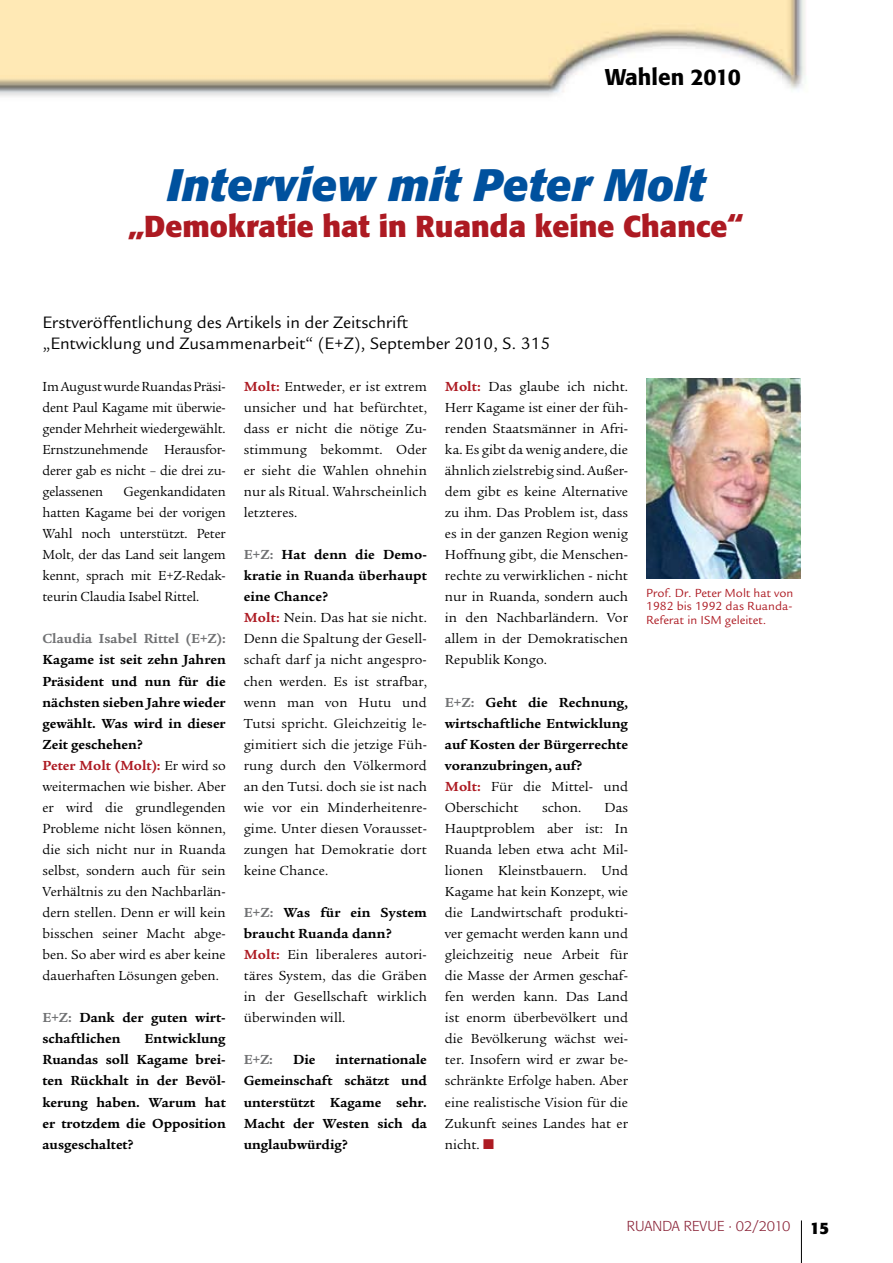
<style>
.page{position:relative;width:893px;height:1263px;background:#fff}
.page>*{position:absolute;margin:0;border:0;box-sizing:border-box;transform-origin:0 0}
.t1{font:italic 700 45px "Formata";color:#00519e}
.t2{font:700 30px "Formata";color:#ad1a22}
.t3{font:500 22.5px "Formata";letter-spacing:-.01em;color:#000}
.t4{font:18px/21.6px "Legacy Sans";color:#000}
.t5{font:14.25px/21px "Legacy Serif";color:#000;text-align:justify}
.t6{font:700 14.25px/21px "Legacy Serif";color:#000}
.t7{font:700 14.25px "Legacy Serif";color:#707173}
.t8{font:300 14.25px "Formata";color:#8a2337}
.t9{font:12.75px/13.5px "Legacy Sans";color:#ad1a22;text-align:justify}
.s1{font-weight:700;color:#ad1a22}
.s2{font-weight:700;color:#707173}
.s3{font-weight:700}
.s4{color:#707173}
.s5{color:#ad1a22}
.s6{font-weight:400}
.s7{font-weight:700;font-size:16.5px;color:#000}
</style>
<div class="page">
<img style="left:0;top:0;width:806px;height:97px">
<hr style="left:801px;top:1220px;width:1px;height:43px;background:#000">
<img style="left:646px;top:379px;width:155px;height:200px">
<h3 class="t3" style="left:605px;top:63px;width:137px">Wahlen 2010</h3>
<h1 class="t1" style="left:167px;top:158px;width:540px">Interview mit Peter Molt</h1>
<h2 class="t2" style="left:129px;top:208px;width:616px">„Demokratie hat in Ruanda keine Chance“</h2>
<p class="t4" style="left:43px;top:311px;width:509px">Erstveröffentlichung des Artikels in der Zeitschrift<br>„Entwicklung und Zusammenarbeit“ (E+Z), September 2010, S. 315</p>
<p class="t5" style="left:43px;top:376px;width:185px">Im August wurde Ruandas Präsi&shy;dent Paul Kagame mit überwie&shy;gender Mehrheit wiedergewählt.<br>Ernstzunehmende Herausfor&shy;derer gab es nicht – die drei zu&shy;gelassenen</p>
<p class="t5" style="left:244px;top:376px;width:185px"><span class="s1">Molt:</span> Entweder, er ist extrem unsicher und hat befürchtet, dass er nicht die nötige Zu&shy;stimmung bekommt. Oder er sieht die Wahlen ohnehin nur als Ritual. Wahrscheinlich letzteres.</p>
<p class="t5" style="left:244px;top:544px;width:185px;text-align:left"><span class="s2">E+Z:</span> <span class="s3">Hat denn die Demo&shy;kratie in Ruanda überhaupt eine Chance?<br></span><span class="s1">Molt:</span> Nein. Das hat sie nicht.<br>Denn die Spaltung der Gesell&shy;schaft darf ja nicht angespro&shy;chen werden. Es ist strafbar, wenn man von Hutu und<br>Tutsi spricht. Gleichzeitig le&shy;gimitiert sich die jetzige Füh&shy;rung durch den Völkermord an den Tutsi. doch sie ist nach wie vor ein Minderheitenre&shy;gime. Unter diesen Vorausset&shy;zungen hat Demokratie dort keine Chance.</p>
<p class="t5" style="left:244px;top:902px;width:185px;text-align:left"><span class="s2">E+Z:</span> <span class="s3">Was für ein System braucht Ruanda dann?<br></span><span class="s1">Molt:</span> Ein liberaleres autori&shy;täres System, das die Gräben in der Gesellschaft wirklich überwinden will.</p>
<p class="t7" style="left:244px;top:1051px;width:31px">E+Z:</p>
<p class="t6" style="left:293px;top:1049px;width:24px">Die</p>
<p class="t5" style="left:445px;top:376px;width:185px"><span class="s1">Molt:</span> Das glaube ich nicht.<br>Herr Kagame ist einer der füh&shy;renden Staatsmänner in Afri&shy;ka. Es gibt da wenig andere, die ähnlich zielstrebig sind. Außer&shy;dem gibt es keine Alternative zu ihm. Das Problem ist, dass es in der ganzen Region wenig Hoffnung gibt, die Menschen&shy;rechte zu verwirklichen - nicht nur in Ruanda, sondern auch in den Nachbarländern. Vor allem in der Demokratischen Republik Kongo.</p>
<p class="t6" style="left:445px;top:691px;width:185px"><span class="s4">E+Z:</span> Geht die Rechnung, wirtschaftliche Entwicklung auf Kosten der Bürgerrechte voranzubringen, auf?<br><span class="s5">Molt:</span> <span class="s6">Für die Mittel- und<br>Oberschicht</span></p>
<p class="t5" style="left:43px;top:481px;width:185px;text-indent:81px">Gegenkandidaten hatten Kagame bei der vorigen Wahl noch unterstützt. Peter Molt, der das Land seit langem kennt, sprach mit E+Z-Redak&shy;teurin Claudia Isabel Rittel.</p>
<p class="t7" style="left:43px;top:631px;width:185px">Claudia Isabel Rittel (E+Z):</p>
<p class="t5" style="left:43px;top:650px;width:185px;text-align:left"><span class="s3">Kagame ist seit zehn Jahren<br>Präsident und nun für die nächsten sieben Jahre wieder gewählt. Was wird in dieser<br>Zeit geschehen?<br></span><span class="s1">Peter Molt (Molt):</span> Er wird so weitermachen wie bisher. Aber er wird die grundlegenden<br>Probleme nicht lösen können, die sich nicht nur in Ruanda selbst, sondern auch für sein<br>Verhältnis zu den Nachbarlän&shy;dern stellen. Denn er will kein bisschen seiner Macht abge&shy;ben. So aber wird es aber keine dauerhaften Lösungen geben.</p>
<p class="t6" style="left:43px;top:1007px;width:185px"><span class="s4">E+Z:</span> Dank der guten wirt&shy;schaftlichen</p>
<p class="t5" style="left:542px;top:797px;width:41px">schon.</p>
<p class="t5" style="left:445px;top:797px;width:185px;text-indent:160px">Das Hauptproblem aber ist: In Ruanda leben etwa acht Mil&shy;lionen Kleinstbauern. Und Kagame hat kein Konzept, wie die Landwirtschaft produkti&shy;ver gemacht werden kann und gleichzeitig neue Arbeit für die Masse der Armen geschaf&shy;fen werden kann. Das Land ist enorm überbevölkert und die Bevölkerung wächst wei&shy;ter. Insofern wird er zwar be&shy;schränkte Erfolge haben. Aber eine realistische Vision für die Zukunft seines Landes hat er nicht. <span class="s5">■</span></p>
<p class="t6" style="left:43px;top:1028px;width:185px;text-align:justify;text-indent:102px">Entwicklung Ruandas soll Kagame brei&shy;ten Rückhalt in der Bevöl&shy;kerung haben. Warum hat er trotzdem die Opposition ausgeschaltet?</p>
<p class="t6" style="left:244px;top:1049px;width:185px;text-align:justify;text-indent:92px">internationale Gemeinschaft schätzt und unterstützt Kagame sehr.<br>Macht der Westen sich da unglaubwürdig?</p>
<p class="t9" style="left:646px;top:586px;width:149px">Prof. Dr. Peter Molt hat von 1982 bis 1992 das Ruanda-Referat in ISM geleitet.</p>
<p class="t8" style="left:627px;top:1218px;width:204px">RUANDA REVUE · 02/2010 <span class="s7">15</span></p>
</div>
